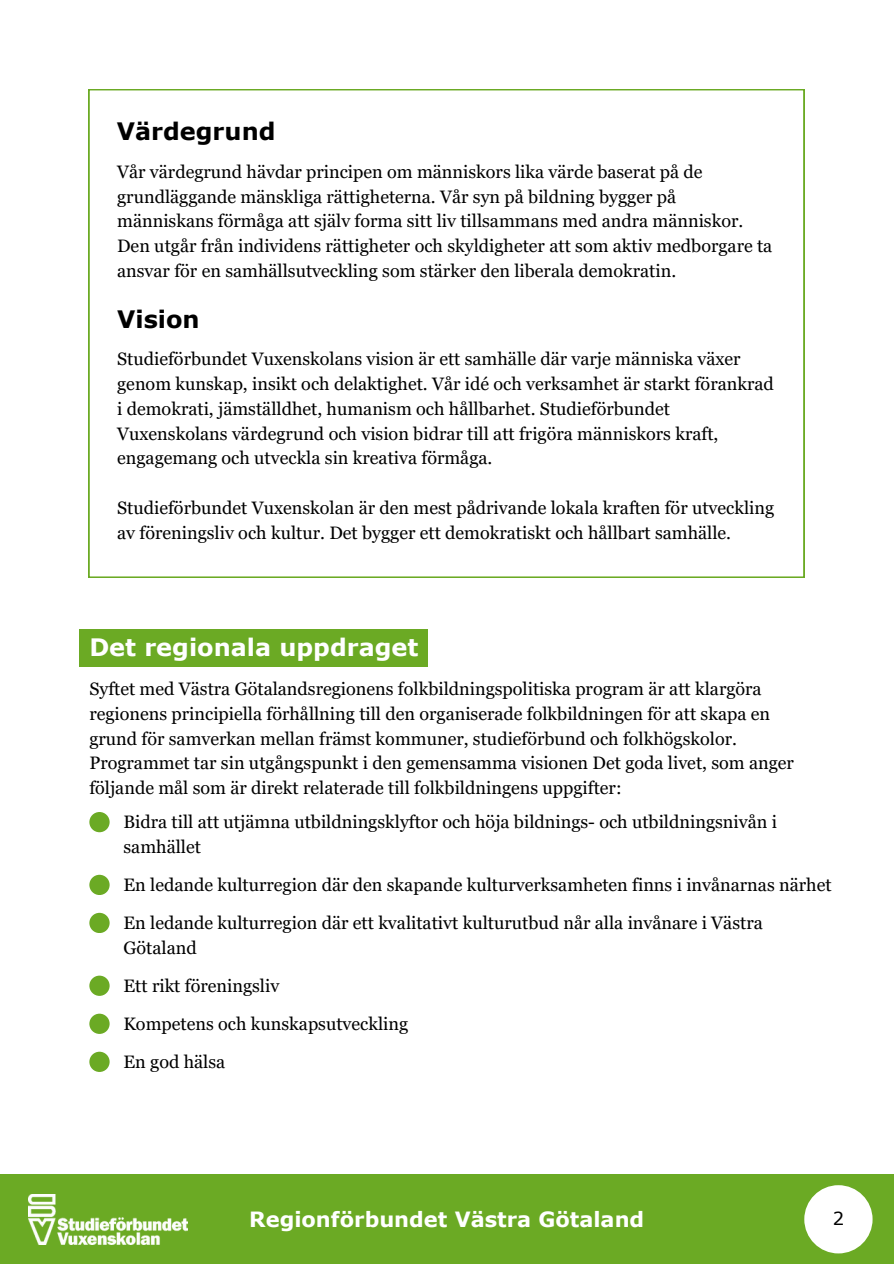
<style>
.page{position:relative;width:894px;height:1264px;background:#fff}
.page>*{position:absolute;margin:0;border:0;box-sizing:border-box;transform-origin:0 0}
.t1{font:700 24px "Verdana";color:#fff}
.t2{font:700 24px "Verdana";color:#000}
.t3{font:700 21px "Verdana";color:#fff}
.t4{font:18px/24.8px "Georgia Pro";color:#000}
.t5{font:18px "Verdana";color:#000}
</style>
<div class="page">
<div style="left:0;top:1174px;width:893px;height:89px;background:#6baa24"></div>
<img style="left:29px;top:1194px;width:158px;height:50px">
<div style="left:804px;top:1185px;width:68px;height:68px;background:#fff;border-radius:50%"></div>
<div style="left:89px;top:812px;width:21px;height:20px;background:#6baa24;border-radius:50%"></div>
<div style="left:89px;top:874px;width:21px;height:21px;background:#6baa24;border-radius:50%"></div>
<div style="left:89px;top:912px;width:21px;height:21px;background:#6baa24;border-radius:50%"></div>
<div style="left:89px;top:975px;width:21px;height:20px;background:#6baa24;border-radius:50%"></div>
<div style="left:89px;top:1013px;width:21px;height:20px;background:#6baa24;border-radius:50%"></div>
<div style="left:89px;top:1051px;width:21px;height:20px;background:#6baa24;border-radius:50%"></div>
<svg style="left:89px;top:89px;width:715px;height:488px"></svg>
<div style="left:80px;top:628px;width:348px;height:38px;background:#6baa24"></div>
<p class="t2" style="left:117px;top:116px;width:160px">Värdegrund</p>
<p class="t4" style="left:117px;top:159px;width:656px">Vår värdegrund hävdar principen om människors lika värde baserat på de grundläggande mänskliga rättigheterna. Vår syn på bildning bygger på människans förmåga att själv forma sitt liv tillsammans med andra människor.<br>Den utgår från individens rättigheter och skyldigheter att som aktiv medborgare ta ansvar för en samhällsutveckling som stärker den liberala demokratin.</p>
<p class="t2" style="left:117px;top:304px;width:84px">Vision</p>
<p class="t4" style="left:117px;top:347px;width:658px">Studieförbundet Vuxenskolans vision är ett samhälle där varje människa växer genom kunskap, insikt och delaktighet. Vår idé och verksamhet är starkt förankrad i demokrati, jämställdhet, humanism och hållbarhet. Studieförbundet Vuxenskolans värdegrund och vision bidrar till att frigöra människors kraft, engagemang och utveckla sin kreativa förmåga.</p>
<h2 class="t4" style="left:117px;top:495px;width:658px">Studieförbundet Vuxenskolan är den mest pådrivande lokala kraften för utveckling av föreningsliv och kultur. Det bygger ett demokratiskt och hållbart samhälle.</h2>
<p class="t1" style="left:89px;top:632px;width:330px">Det regionala uppdraget</p>
<p class="t4" style="left:89px;top:676px;width:706px">Syftet med Västra Götalandsregionens folkbildningspolitiska program är att klargöra regionens principiella förhållning till den organiserade folkbildningen för att skapa en grund för samverkan mellan främst kommuner, studieförbund och folkhögskolor.<br>Programmet tar sin utgångspunkt i den gemensamma visionen Det goda livet, som anger följande mål som är direkt relaterade till folkbildningens uppgifter:</p>
<h1 class="t4" style="left:123px;top:809px;width:655px">Bidra till att utjämna utbildningsklyftor och höja bildnings- och utbildningsnivån i samhället</h1>
<p class="t4" style="left:123px;top:872px;width:709px">En ledande kulturregion där den skapande kulturverksamheten finns i invånarnas närhet</p>
<p class="t4" style="left:123px;top:910px;width:640px">En ledande kulturregion där ett kvalitativt kulturutbud når alla invånare i Västra<br>Götaland</p>
<h1 class="t4" style="left:123px;top:973px;width:157px">Ett rikt föreningsliv</h1>
<p class="t4" style="left:123px;top:1011px;width:286px">Kompetens och kunskapsutveckling</p>
<p class="t4" style="left:123px;top:1049px;width:103px">En god hälsa</p>
<p class="t3" style="left:249px;top:1205px;width:396px">Regionförbundet Västra Götaland</p>
<p class="t5" style="left:832px;top:1206px;width:13px">2</p>
</div>
